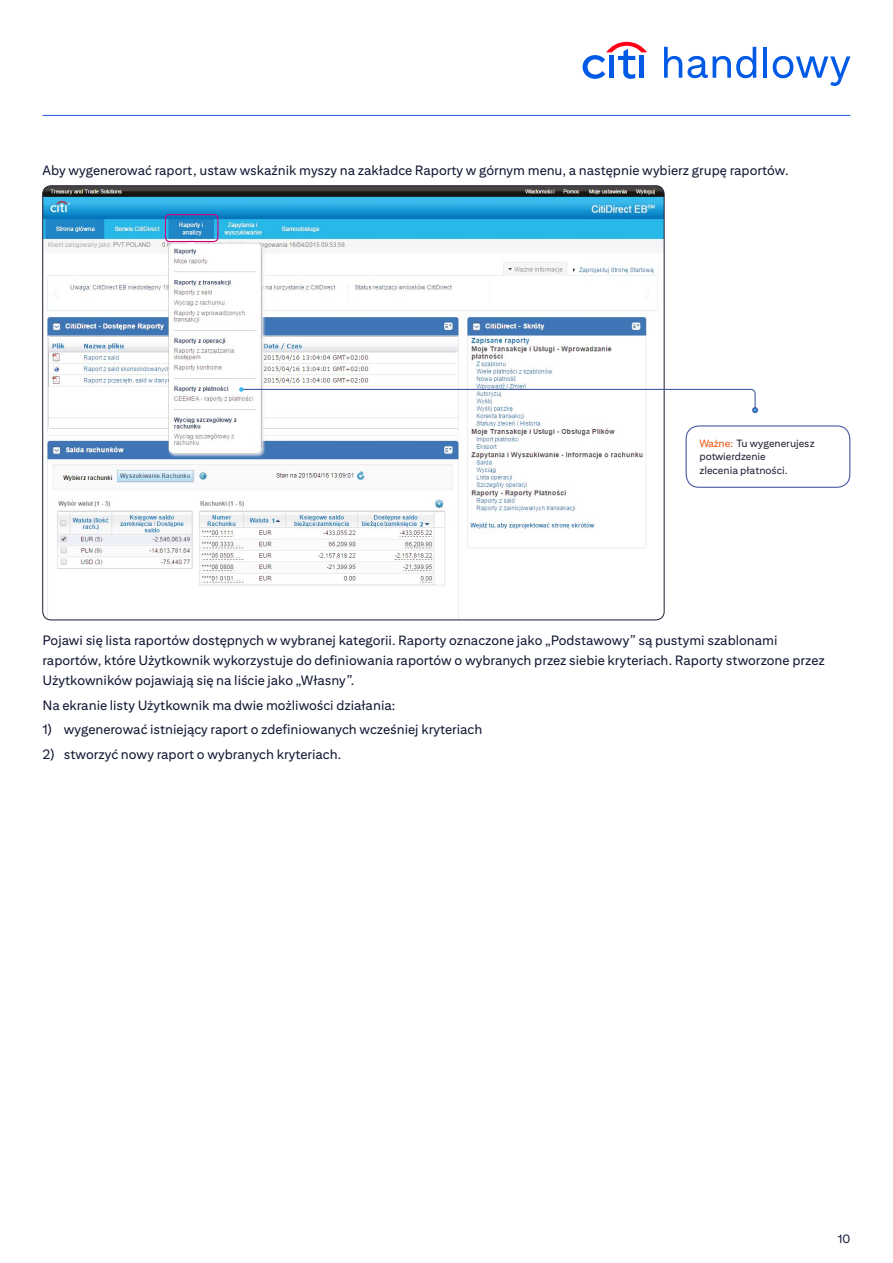
<style>
.page{position:relative;width:893px;height:1263px;background:#fff}
.page>*{position:absolute;margin:0;border:0;box-sizing:border-box;transform-origin:0 0}
.t1{font:13.5px/20.2px "Citi Sans Text";color:#0f1632}
.t2{font:12px "Citi Sans Text";color:#0f1632}
.t3{font:10.5px/13.5px "Citi Sans Text";color:#1d1d32}
.s1{color:#e9520e}
</style>
<div class="page">
<svg style="left:583px;top:42px;width:64px;height:37px"></svg>
<svg style="left:664px;top:47px;width:92px;height:31px"></svg>
<hr style="left:764px;top:47px;width:3px;height:31px;background:#005ae6">
<svg style="left:773px;top:56px;width:77px;height:30px"></svg>
<hr style="left:43px;top:115px;width:807px;height:1px;background:#255be3">
<img style="left:43px;top:186px;width:621px;height:434px">
<svg style="left:240px;top:388px;width:610px;height:100px"></svg>
<svg style="left:752px;top:407px;width:6px;height:6px"></svg>
<svg style="left:239px;top:387px;width:5px;height:5px"></svg>
<div style="left:165px;top:214px;width:53px;height:28px;border:1px solid #d2007e;border-radius:4px"></div>
<p class="t1" style="left:43px;top:159px;width:748px">Aby wygenerować raport, ustaw wskaźnik myszy na zakładce Raporty w górnym menu, a następnie wybierz grupę raportów.</p>
<p class="t3" style="left:699px;top:436px;width:117px"><span class="s1">Ważne:</span> Tu wygenerujesz potwierdzenie<br>zlecenia płatności.</p>
<p class="t1" style="left:43px;top:629px;width:784px">Pojawi się lista raportów dostępnych w wybranej kategorii. Raporty oznaczone jako „Podstawowy” są pustymi szablonami raportów, które Użytkownik wykorzystuje do definiowania raportów o wybranych przez siebie kryteriach. Raporty stworzone przez<br>Użytkowników pojawiają się na liście jako „Własny”.</p>
<p class="t1" style="left:43px;top:694px;width:354px">Na ekranie listy Użytkownik ma dwie możliwości działania:</p>
<p class="t1" style="left:43px;top:719px;width:441px">1) wygenerować istniejący raport o zdefiniowanych wcześniej kryteriach</p>
<p class="t1" style="left:43px;top:743px;width:300px">2) stworzyć nowy raport o wybranych kryteriach.</p>
<p class="t2" style="left:838px;top:1232px;width:14px">10</p>
</div>
